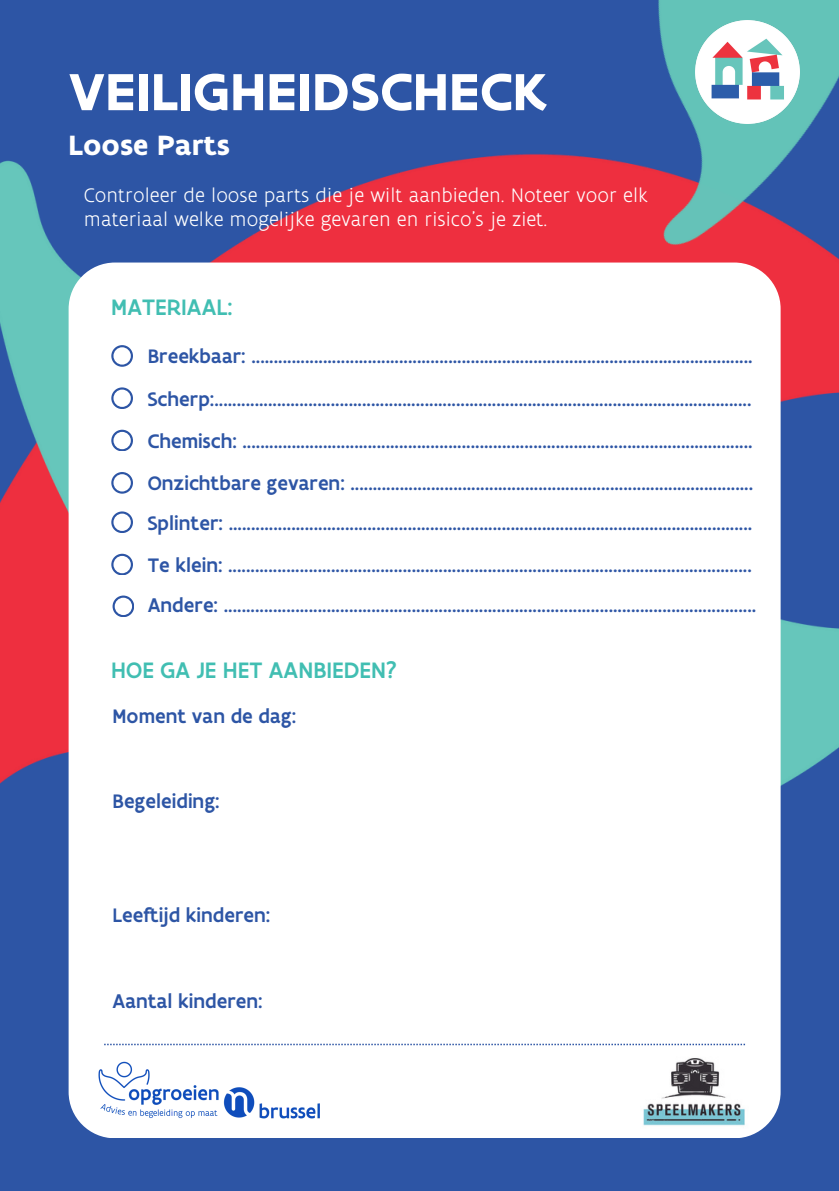
<style>
.page{position:relative;width:839px;height:1191px;background:#fff}
.page>*{position:absolute;margin:0;border:0;box-sizing:border-box;transform-origin:0 0}
.t1{font:700 56px "Flanders Art Sans";color:#fff}
.t2{font:700 30px "Flanders Art Sans";color:#fff}
.t3{font:500 24px "Flanders Art Sans";color:#41beb2}
.t4{font:500 21px "Flanders Art Sans";color:#2d55a5}
.t5{font:300 21px "Flanders Art Sans";color:#fff}
</style>
<div class="page">
<div style="left:0;top:0;width:838px;height:1191px;background:#2d55a5"></div>
<img style="left:0;top:160px;width:838px;height:793px">
<div style="left:69px;top:263px;width:711px;height:875px;background:#fff;border-radius:46px"></div>
<img style="left:311px;top:0;width:527px;height:316px">
<img style="left:84px;top:1045px;width:252px;height:93px">
<svg style="left:104px;top:1044px;width:641px;height:1px"></svg>
<img style="left:643px;top:1058px;width:102px;height:68px">
<svg style="left:111px;top:345px;width:21px;height:21px"></svg>
<svg style="left:111px;top:387px;width:21px;height:21px"></svg>
<svg style="left:111px;top:430px;width:21px;height:21px"></svg>
<svg style="left:111px;top:472px;width:21px;height:21px"></svg>
<svg style="left:111px;top:511px;width:21px;height:21px"></svg>
<svg style="left:111px;top:554px;width:21px;height:21px"></svg>
<svg style="left:112px;top:596px;width:21px;height:21px"></svg>
<img style="left:695px;top:20px;width:104px;height:104px">
<p class="t1" style="left:69px;top:57px;width:481px">VEILIGHEIDSCHECK</p>
<p class="t2" style="left:69px;top:126px;width:163px">Loose Parts</p>
<p class="t5" style="left:84px;top:182px;width:565px">Controleer de loose parts die je wilt aanbieden. Noteer voor elk</p>
<p class="t5" style="left:84px;top:206px;width:464px">materiaal welke mogelijke gevaren en risico's je ziet.</p>
<p class="t3" style="left:111px;top:292px;width:123px">MATERIAAL:</p>
<p class="t4" style="left:148px;top:344px;width:606px">Breekbaar: ................................................................................................................</p>
<p class="t4" style="left:148px;top:386px;width:605px">Scherp:........................................................................................................................</p>
<p class="t4" style="left:148px;top:428px;width:606px">Chemisch: ..................................................................................................................</p>
<p class="t4" style="left:148px;top:470px;width:607px">Onzichtbare gevaren: ..........................................................................................</p>
<p class="t4" style="left:148px;top:510px;width:606px">Splinter: .....................................................................................................................</p>
<p class="t4" style="left:148px;top:552px;width:605px">Te klein: .....................................................................................................................</p>
<p class="t4" style="left:148px;top:592px;width:610px">Andere: .......................................................................................................................</p>
<p class="t3" style="left:111px;top:655px;width:287px">HOE GA JE HET AANBIEDEN?</p>
<p class="t4" style="left:112px;top:703px;width:185px">Moment van de dag:</p>
<p class="t4" style="left:112px;top:788px;width:108px">Begeleiding:</p>
<p class="t4" style="left:112px;top:902px;width:159px">Leeftijd kinderen:</p>
<p class="t4" style="left:112px;top:988px;width:152px">Aantal kinderen:</p>
</div>
